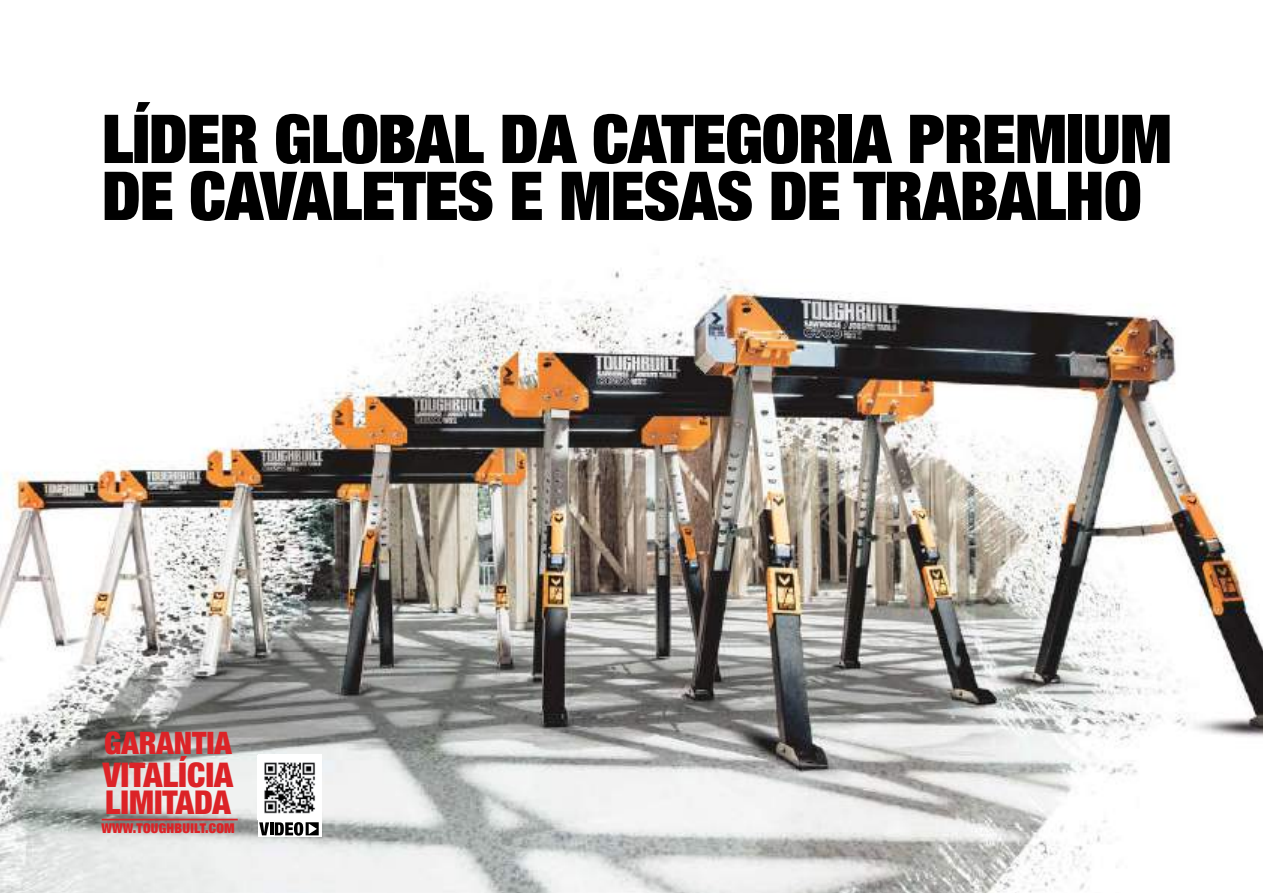
<style>
.page{position:relative;width:1263px;height:893px;background:#fff}
.page>*{position:absolute;margin:0;border:0;box-sizing:border-box;transform-origin:0 0}
.t1{font:900 condensed 67.5px/57px "Helvetica Neue LT Std";letter-spacing:-.015em;color:#000}
.t2{font:900 condensed 34.05px "Helvetica Neue LT Std";color:#dc2327}
.t3{font:900 condensed 32.85px "Helvetica Neue LT Std";color:#dc2327}
.t4{font:900 condensed 31.05px "Helvetica Neue LT Std";color:#dc2327}
.t5{font:900 condensed 13.5px "Helvetica Neue LT Std";letter-spacing:.02em;color:#dc2327}
</style>
<div class="page">
<img style="left:0;top:262px;width:1263px;height:631px">
<div style="left:258px;top:754px;width:63px;height:83px;background:#fff"></div>
<svg style="left:259px;top:822px;width:60px;height:14px"></svg>
<hr style="left:102px;top:819px;width:136px;height:1px;background:#dc2327">
<img style="left:264px;top:762px;width:52px;height:52px">
<p class="t1" style="left:102px;top:109px;width:1072px">LÍDER GLOBAL DA CATEGORIA PREMIUM<br>DE CAVALETES E MESAS DE TRABALHO</p>
<p class="t4" style="left:104px;top:724px;width:129px">GARANTIA</p>
<p class="t2" style="left:103px;top:754px;width:132px">VITALÍCIA</p>
<p class="t3" style="left:105px;top:782px;width:127px">LIMITADA</p>
<p class="t5" style="left:101px;top:820px;width:135px">WWW.TOUGHBUILT.COM</p>
</div>
